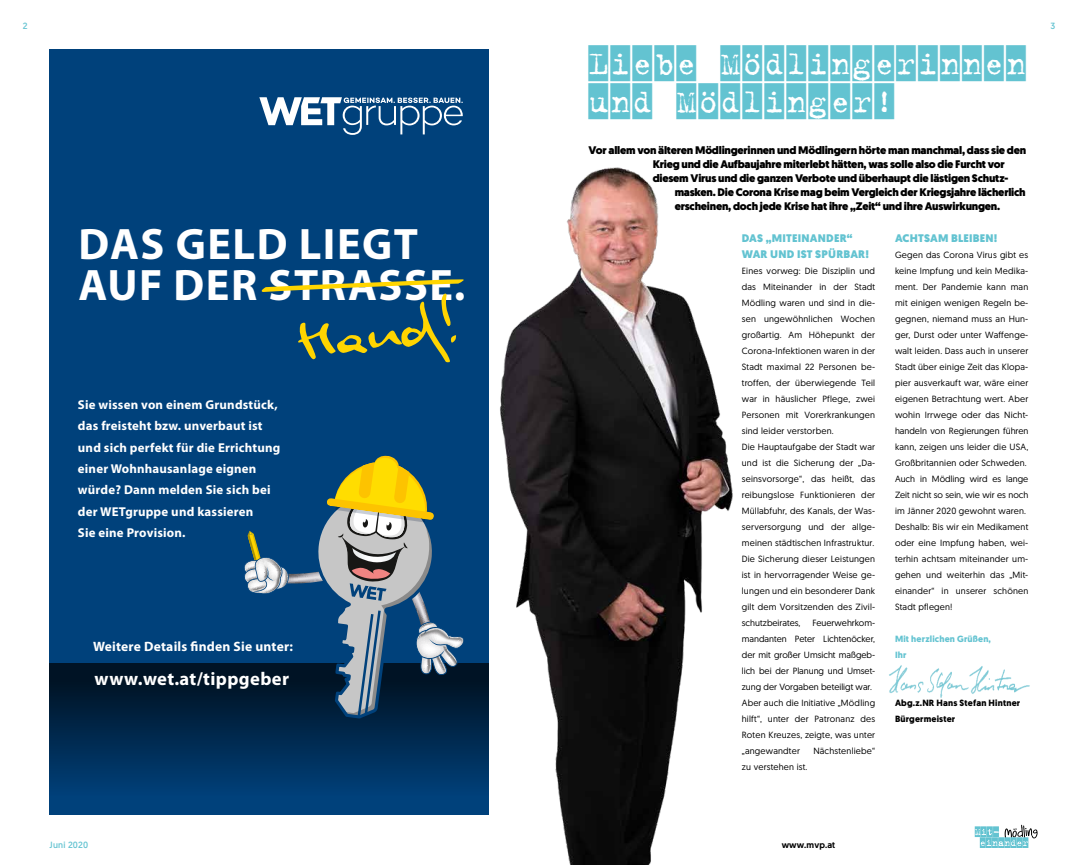
<style>
.page{position:relative;width:1078px;height:865px;background:#fff}
.page>*{position:absolute;margin:0;border:0;box-sizing:border-box;transform-origin:0 0}
.t1{font:51.6px "Gerardus";color:#ffd500}
.t2{font:700 44.2px/41.2px "Myriad Pro";letter-spacing:.035em;color:#fff}
.t3{font:36px/38px "Trixie Cameo";letter-spacing:.06em;color:#63c3d1}
.t4{font:700 18.5px "Myriad Pro";letter-spacing:.02em;color:#fff}
.t5{font:700 13.6px "Myriad Pro";letter-spacing:.015em;color:#fff}
.t6{font:700 12.8px/21.4px "Myriad Pro";letter-spacing:.015em;color:#fff}
.t7{font:900 11px/14px "Geomanist";letter-spacing:-.02em;color:#000}
.t8{font:900 11px/16px "Geomanist";letter-spacing:.02em;color:#63c3d1}
.t9{font:9px/16px "Geomanist";letter-spacing:.02em;color:#000}
.t10{font:9px/16px "Geomanist";color:#000}
.t11{font:700 9px/16px "Geomanist";letter-spacing:.02em;color:#000}
.t12{font:700 9px/16px "Geomanist";letter-spacing:.02em;color:#63c3d1}
.t13{font:9px "Geomanist";letter-spacing:.02em;color:#63c3d1}
.t14{font:500 9px "Geomanist";letter-spacing:.02em;color:#000}
</style>
<div class="page">
<svg style="left:974px;top:824px;width:63px;height:24px"></svg>
<img style="left:889px;top:665px;width:141px;height:33px">
<div style="left:50px;top:50px;width:439px;height:765px;background:#00417b"></div>
<svg style="left:259px;top:97px;width:203px;height:38px"></svg>
<div style="left:50px;top:663px;width:439px;height:152px;background:linear-gradient(to bottom,#000e1b,#004583)"></div>
<svg style="left:261px;top:279px;width:203px;height:13px"></svg>
<svg style="left:242px;top:455px;width:223px;height:264px"></svg>
<img style="left:500px;top:167px;width:233px;height:698px">
<p class="t13" style="left:23px;top:20px;width:6px">2</p>
<p class="t13" style="left:1050px;top:20px;width:6px">3</p>
<h3 class="t3" style="left:588px;top:44px;width:439px">LIEBE MÖDLINGERINNEN<br>UND MÖDLINGER!</h3>
<h2 class="t2" style="left:78px;top:222px;width:388px">DAS GELD LIEGT<br>AUF DER STRASSE.</h2>
<h1 class="t1" style="left:293px;top:315px;width:163px;rotate:-8deg">Hand!</h1>
<h3 class="t6" style="left:78px;top:393px;width:204px">Sie wissen von einem Grundstück, das freisteht bzw. unverbaut ist und sich perfekt für die Errichtung einer Wohnhausanlage eignen würde? Dann melden Sie sich bei der WETgruppe und kassieren<br>Sie eine Provision.</h3>
<h3 class="t5" style="left:93px;top:637px;width:201px">Weitere Details finden Sie unter:</h3>
<h3 class="t4" style="left:95px;top:666px;width:196px">www.wet.at/tippgeber</h3>
<p class="t7" style="left:652px;top:143px;width:375px;text-indent:-64px">Vor allem von älteren Mödlingerinnen und Mödlingern hörte man manchmal, dass sie den<br>Krieg und die Aufbaujahre miterlebt hätten, was solle also die Furcht vor diesem Virus und die ganzen Verbote und überhaupt die lästigen Schutz-</p>
<p class="t7" style="left:674px;top:185px;width:352px">masken. Die Corona Krise mag beim Vergleich der Kriegsjahre lächerlich erscheinen, doch jede Krise hat ihre „Zeit“ und ihre Auswirkungen.</p>
<p class="t8" style="left:741px;top:230px;width:129px">DAS „MITEINANDER“<br>WAR UND IST SPÜRBAR!</p>
<p class="t9" style="left:741px;top:262px;width:135px">Eines vorweg: Die Disziplin und das Miteinander in der Stadt<br>Mödling waren und sind in die&shy;sen ungewöhnlichen Wochen großartig. Am Höhepunkt der<br>Corona-Infektionen waren in der<br>Stadt maximal 22 Personen be&shy;troffen, der überwiegende Teil war in häuslicher Pflege, zwei<br>Personen mit Vorerkrankungen sind leider verstorben.<br>Die Hauptaufgabe der Stadt war und ist die Sicherung der „Da&shy;seinsvorsorge“, das heißt, das reibungslose Funktionieren der<br>Müllabfuhr, des Kanals, der Was&shy;serversorgung und der allge&shy;meinen städtischen Infrastruktur.<br>Die Sicherung dieser Leistungen ist in hervorragender Weise ge&shy;lungen und ein besonderer Dank gilt dem Vorsitzenden des Zivil&shy;schutzbeirates,</p>
<p class="t10" style="left:741px;top:614px;width:135px;text-indent:70px">Feuerwehrkom&shy;mandanten Peter Lichtenöcker, der mit großer Umsicht maßgeb&shy;lich bei der Planung und Umset&shy;zung der Vorgaben beteiligt war.<br>Aber auch die Initiative „Mödling hilft“, unter der Patronanz des<br>Roten Kreuzes, zeigte, was unter „angewandter</p>
<p class="t9" style="left:813px;top:742px;width:63px">Nächstenliebe“</p>
<p class="t9" style="left:741px;top:758px;width:67px">zu verstehen ist.</p>
<p class="t8" style="left:894px;top:230px;width:104px">ACHTSAM BLEIBEN!</p>
<p class="t9" style="left:894px;top:246px;width:135px">Gegen das Corona Virus gibt es keine Impfung und kein Medika&shy;ment. Der Pandemie kann man mit einigen wenigen Regeln be&shy;gegnen, niemand muss an Hun&shy;ger, Durst oder unter Waffenge&shy;walt leiden. Dass auch in unserer<br>Stadt über einige Zeit das Klopa&shy;pier ausverkauft war, wäre einer eigenen Betrachtung wert. Aber wohin Irrwege oder das Nicht&shy;handeln von Regierungen führen kann, zeigen uns leider die USA,<br>Großbritannien oder Schweden.<br>Auch in Mödling wird es lange<br>Zeit nicht so sein, wie wir es noch im Jänner 2020 gewohnt waren.<br>Deshalb: Bis wir ein Medikament oder eine Impfung haben, wei&shy;terhin achtsam miteinander um&shy;gehen und weiterhin das „Mit&shy;einander“ in unserer schönen<br>Stadt pflegen!</p>
<p class="t12" style="left:894px;top:631px;width:97px">Mit herzlichen Grüßen,<br>Ihr</p>
<p class="t11" style="left:894px;top:695px;width:127px">Abg.z.NR Hans Stefan Hintner<br>Bürgermeister</p>
<p class="t13" style="left:50px;top:839px;width:40px">Juni 2020</p>
<p class="t14" style="left:781px;top:838px;width:55px">www.mvp.at</p>
</div>
